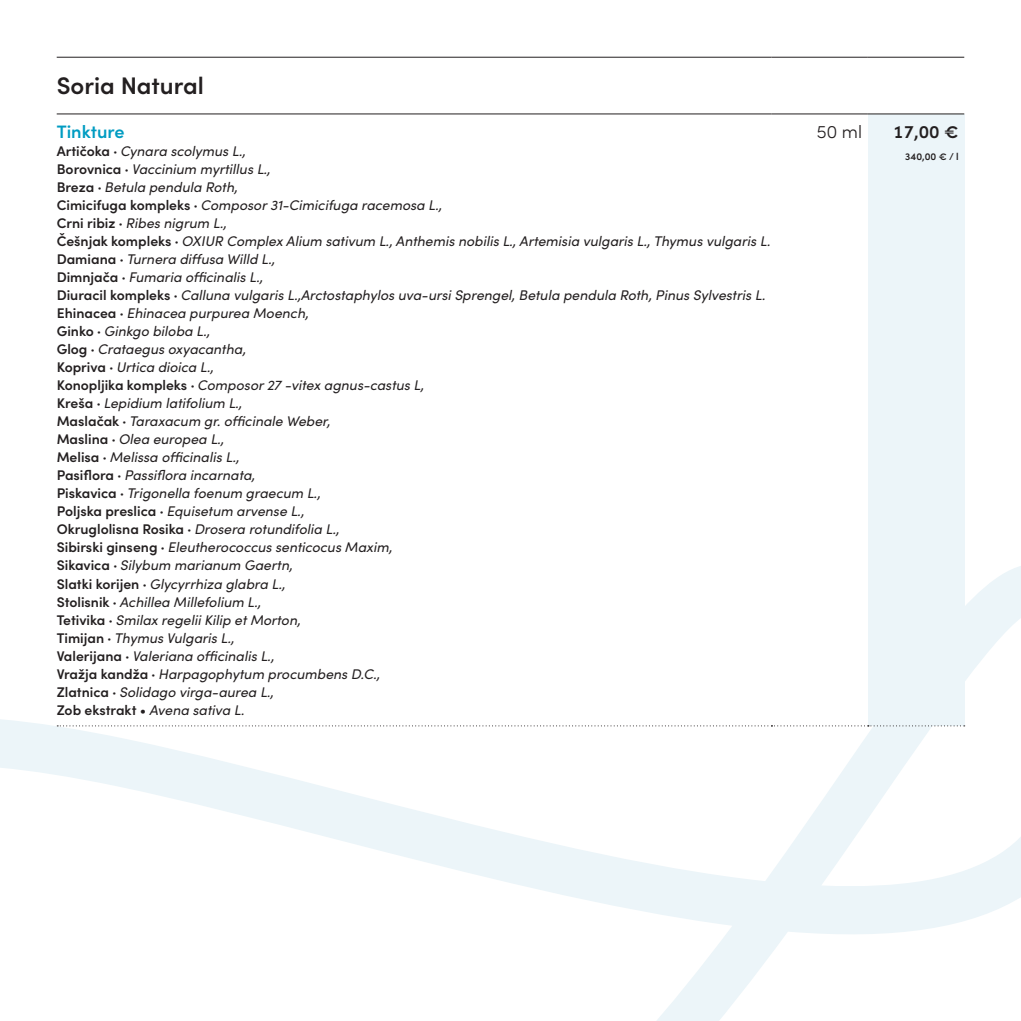
<style>
.page{position:relative;width:1021px;height:1021px;background:#fff}
.page>*{position:absolute;margin:0;border:0;box-sizing:border-box;transform-origin:0 0}
.MEDnaslov{font:600 24px "Sofia Pro";color:#231f20}
.postavka{font:600 18px "Sofia Pro";color:#009cc2}
.cena{font:600 18px "Sofia Pro";color:#231f20}
.minute{font:300 18px "Sofia Pro";color:#231f20}
.postavka-2{font:italic 14px "Sofia Pro";color:#231f20}
.cena-2{font:600 10px "Sofia Pro";color:#231f20}
.s1{font-weight:600;font-style:normal}
.s2{font-weight:700;font-style:normal}
.s3{font-style:normal}
</style>
<div class="page">
<svg style="left:0;top:550px;width:1020px;height:470px"></svg>
<div style="left:867px;top:114px;width:97px;height:612px;background:#ecf5f9"></div>
<hr style="left:57px;top:113px;width:714px;height:1px;background:#231f20">
<hr style="left:771px;top:113px;width:96px;height:1px;background:#231f20">
<hr style="left:867px;top:113px;width:97px;height:1px;background:#231f20">
<svg style="left:57px;top:725px;width:907px;height:1px"></svg>
<hr style="left:57px;top:57px;width:714px;height:1px;background:#231f20">
<hr style="left:771px;top:57px;width:96px;height:1px;background:#231f20">
<hr style="left:867px;top:57px;width:97px;height:1px;background:#231f20">
<p class="MEDnaslov" style="left:57px;top:68px;width:149px">Soria Natural</p>
<p class="postavka" style="left:57px;top:118px;width:69px">Tinkture</p>
<p class="postavka-2" style="left:57px;top:141px;width:191px"><span class="s1">Artičoka</span> <span class="s2">·</span> Cynara scolymus L.,</p>
<p class="postavka-2" style="left:57px;top:159px;width:216px"><span class="s1">Borovnica</span> <span class="s2">·</span> Vaccinium myrtillus L.,</p>
<p class="postavka-2" style="left:57px;top:177px;width:183px"><span class="s1">Breza</span> <span class="s2">·</span> Betula pendula Roth,</p>
<p class="postavka-2" style="left:57px;top:195px;width:387px"><span class="s1">Cimicifuga kompleks</span> <span class="s2">·</span> Composor 31-Cimicifuga racemosa L.,</p>
<p class="postavka-2" style="left:57px;top:213px;width:172px"><span class="s1">Crni ribiz</span> <span class="s2">·</span> Ribes nigrum L.,</p>
<p class="postavka-2" style="left:57px;top:231px;width:715px"><span class="s1">Češnjak kompleks</span> <span class="s2">·</span> OXIUR Complex Alium sativum L., Anthemis nobilis L., Artemisia vulgaris L., Thymus vulgaris L.</p>
<p class="postavka-2" style="left:57px;top:249px;width:220px"><span class="s1">Damiana</span> <span class="s2">·</span> Turnera diffusa Willd L.,</p>
<p class="postavka-2" style="left:57px;top:267px;width:208px"><span class="s1">Dimnjača</span> <span class="s2">·</span> Fumaria officinalis L.,</p>
<p class="postavka-2" style="left:57px;top:285px;width:710px"><span class="s1">Diuracil kompleks</span> <span class="s2">·</span> Calluna vulgaris L.,Arctostaphylos uva-ursi Sprengel, Betula pendula Roth, Pinus Sylvestris L.</p>
<p class="postavka-2" style="left:57px;top:303px;width:254px"><span class="s1">Ehinacea</span> <span class="s2">·</span> Ehinacea purpurea Moench,</p>
<p class="postavka-2" style="left:57px;top:321px;width:155px"><span class="s1">Ginko</span> <span class="s2">·</span> Ginkgo biloba L.,</p>
<p class="postavka-2" style="left:57px;top:339px;width:191px"><span class="s1">Glog</span> <span class="s2">·</span> Crataegus oxyacantha,</p>
<p class="postavka-2" style="left:57px;top:357px;width:159px"><span class="s1">Kopriva</span> <span class="s2">·</span> Urtica dioica L.,</p>
<p class="postavka-2" style="left:57px;top:375px;width:369px"><span class="s1">Konopljika kompleks</span> <span class="s2">·</span> Composor 27 -vitex agnus-castus L,</p>
<p class="postavka-2" style="left:57px;top:393px;width:187px"><span class="s1">Kreša</span> <span class="s2">·</span> Lepidium latifolium L.,</p>
<p class="postavka-2" style="left:57px;top:411px;width:275px"><span class="s1">Maslačak</span> <span class="s2">·</span> Taraxacum gr. officinale Weber,</p>
<p class="postavka-2" style="left:57px;top:429px;width:169px"><span class="s1">Maslina</span> <span class="s2">·</span> Olea europea L.,</p>
<p class="postavka-2" style="left:57px;top:447px;width:185px"><span class="s1">Melisa</span> <span class="s2">·</span> Melissa officinalis L.,</p>
<p class="postavka-2" style="left:57px;top:465px;width:200px"><span class="s1">Pasiflora</span> <span class="s2">·</span> Passiflora incarnata,</p>
<p class="postavka-2" style="left:57px;top:483px;width:266px"><span class="s1">Piskavica</span> <span class="s2">·</span> Trigonella foenum graecum L.,</p>
<p class="postavka-2" style="left:57px;top:501px;width:249px"><span class="s1">Poljska preslica</span> <span class="s2">·</span> Equisetum arvense L.,</p>
<p class="postavka-2" style="left:57px;top:519px;width:285px"><span class="s1">Okruglolisna Rosika</span> <span class="s2">·</span> Drosera rotundifolia L.,</p>
<p class="postavka-2" style="left:57px;top:537px;width:337px"><span class="s1">Sibirski ginseng</span> <span class="s2">·</span> Eleutherococcus senticocus Maxim,</p>
<p class="postavka-2" style="left:57px;top:555px;width:238px"><span class="s1">Sikavica</span> <span class="s2">·</span> Silybum marianum Gaertn,</p>
<p class="postavka-2" style="left:57px;top:573px;width:231px"><span class="s1">Slatki korijen</span> <span class="s2">·</span> Glycyrrhiza glabra L.,</p>
<p class="postavka-2" style="left:57px;top:591px;width:206px"><span class="s1">Stolisnik</span> <span class="s2">·</span> Achillea Millefolium L.,</p>
<p class="postavka-2" style="left:57px;top:609px;width:246px"><span class="s1">Tetivika</span> <span class="s2">·</span> Smilax regelii Kilip et Morton,</p>
<p class="postavka-2" style="left:57px;top:627px;width:180px"><span class="s1">Timijan</span> <span class="s2">·</span> Thymus Vulgaris L.,</p>
<p class="postavka-2" style="left:57px;top:645px;width:219px"><span class="s1">Valerijana</span> <span class="s2">·</span> Valeriana officinalis L.,</p>
<p class="postavka-2" style="left:57px;top:663px;width:325px"><span class="s1">Vražja kandža</span> <span class="s2">·</span> Harpagophytum procumbens D.C.,</p>
<p class="postavka-2" style="left:57px;top:681px;width:219px"><span class="s1">Zlatnica</span> <span class="s2">·</span> Solidago virga-aurea L.,</p>
<p class="postavka-2" style="left:57px;top:699px;width:189px"><span class="s1">Zob ekstrakt</span> <span class="s3">•</span> Avena sativa L.</p>
<p class="minute" style="left:816px;top:119px;width:47px">50 ml</p>
<p class="cena" style="left:893px;top:118px;width:67px">17,00 €</p>
<p class="cena-2" style="left:904px;top:149px;width:55px">340,00 € / l</p>
</div>
